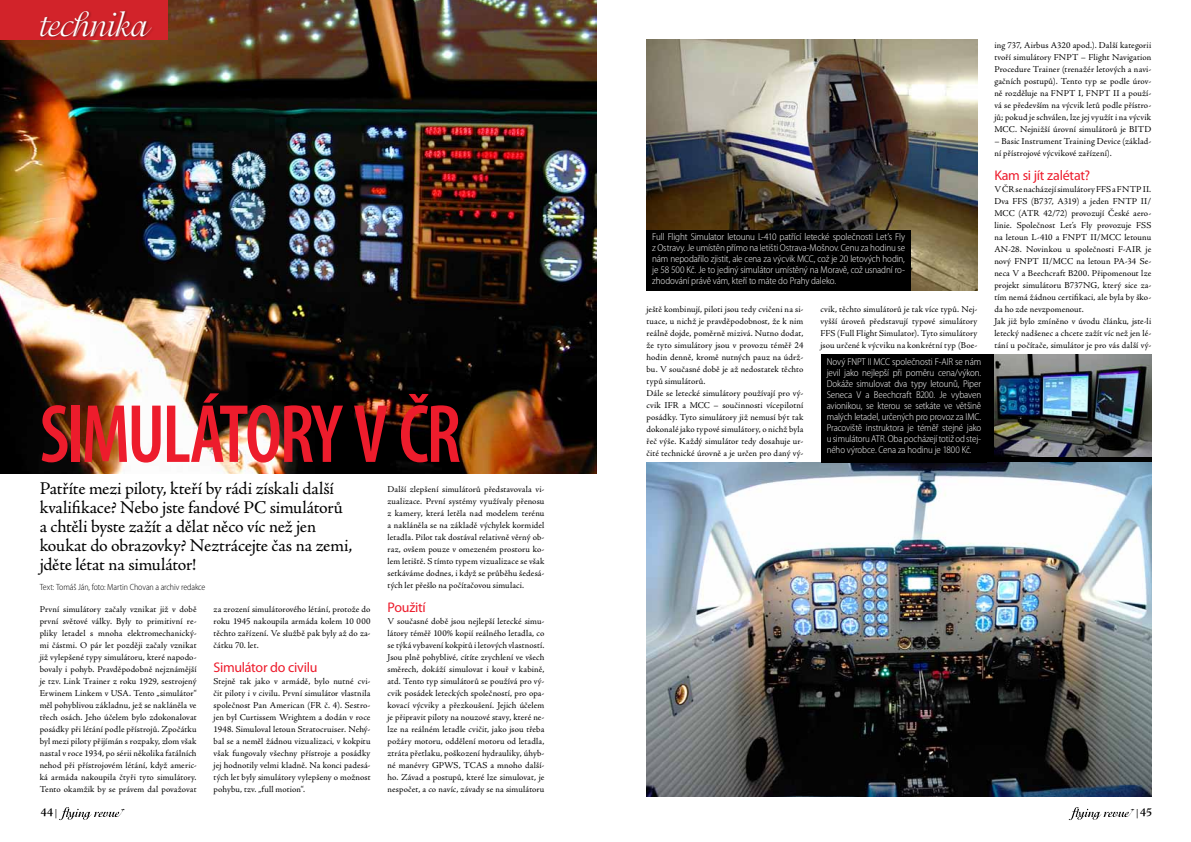
<style>
.page{position:relative;width:1191px;height:842px;background:#fff}
.page>*{position:absolute;margin:0;border:0;box-sizing:border-box;transform-origin:0 0}
.t1{font:600 condensed 83.5px "Myriad Pro";letter-spacing:-.035em;color:#ed1c2c;scale:.94 1}
.t2{font:34px "Isadora Std";letter-spacing:-.01em;color:#fff}
.t3{font:18px/19px "Adobe Jenson Pro";letter-spacing:-.01em;color:#000}
.t4{font:14px "Myriad Pro";letter-spacing:-.02em;color:#ed1c2c}
.t5{font:600 12px "Adobe Jenson Pro";color:#000}
.t6{font:300 semi-condensed 10px/11px "Myriad Pro";letter-spacing:-.015em;color:#fff;text-align:justify}
.t7{font:9px/12px "Adobe Jenson Pro";letter-spacing:.01em;color:#000;text-align:justify}
.t8{font:300 semi-condensed 9px "Myriad Pro";letter-spacing:-.01em;color:#000}
.s1{font-weight:400;font-size:9px}
</style>
<div class="page">
<img style="left:0;top:0;width:596px;height:473px">
<svg style="left:59px;top:807px;width:66px;height:13px"></svg>
<div style="left:0;top:0;width:167px;height:40px;background:#d2232a"></div>
<div style="left:39px;top:9px;width:116px;height:30px;background:#000;opacity:.4"></div>
<img style="left:994px;top:354px;width:157px;height:102px">
<img style="left:646px;top:463px;width:505px;height:334px">
<img style="left:646px;top:40px;width:331px;height:250px">
<div style="left:821px;top:354px;width:166px;height:109px;background:#000"></div>
<div style="left:646px;top:230px;width:264px;height:60px;background:#000"></div>
<svg style="left:1068px;top:807px;width:66px;height:13px"></svg>
<h2 class="t2" style="left:40px;top:6px;width:111px">technika</h2>
<h1 class="t1" style="left:40px;top:389px;width:443px">SIMULÁTORY V ČR</h1>
<h3 class="t3" style="left:40px;top:479px;width:314px">Patříte mezi piloty, kteří by rádi získali další kvalifikace? Nebo jste fandové PC simulátorů a chtěli byste zažít a dělat něco víc než jen koukat do obrazovky? Neztrácejte čas na zemi, jděte létat na simulátor!</h3>
<p class="t8" style="left:40px;top:582px;width:167px">Text: Tomáš Ján, foto: Martin Chovan a archiv redakce</p>
<p class="t7" style="left:40px;top:603px;width:158px">První simulátory začaly vznikat již v době první světové války. Byly to primitivní re&shy;pliky letadel s mnoha elektromechanický&shy;mi částmi. O pár let později začaly vznikat již vylepšené typy simulátoru, které napodo&shy;bovaly i pohyb. Pravděpodobně nejznámější je tzv. Link Trainer z roku 1929, sestrojený Erwinem Linkem v USA. Tento „simulátor“ měl pohyblivou základnu, jež se nakláněla ve třech osách. Jeho účelem bylo zdokonalovat posádky při létání podle přístrojů. Zpočátku byl mezi piloty přijímán s rozpaky, zlom však nastal v roce 1934, po sérii několika fatálních nehod při přístrojovém létání, když americ&shy;ká armáda nakoupila čtyři tyto simulátory.<br>Tento okamžik by se právem dal považovat</p>
<p class="t7" style="left:214px;top:603px;width:158px">za zrození simulátorového létání, protože do roku 1945 nakoupila armáda kolem 10 000 těchto zařízení. Ve službě pak byly až do za&shy;čátku 70. let.</p>
<h3 class="t4" style="left:214px;top:660px;width:105px">Simulátor do civilu</h3>
<p class="t7" style="left:214px;top:675px;width:158px">Stejně tak jako v armádě, bylo nutné cvi&shy;čit piloty i v civilu. První simulátor vlastnila společnost Pan American (FR č. 4). Sestro&shy;jen byl Curtissem Wrightem a dodán v roce 1948. Simuloval letoun Stratocruiser. Nehý&shy;bal se a neměl žádnou vizualizaci, v kokpitu však fungovaly všechny přístroje a posádky jej hodnotily velmi kladně. Na konci padesá&shy;tých let byly simulátory vylepšeny o možnost pohybu, tzv. „full motion“.</p>
<h3 class="t5" style="left:41px;top:805px;width:18px">44 <span class="s1">|</span></h3>
<p class="t7" style="left:387px;top:483px;width:158px">Další zlepšení simulátorů představovala vi&shy;zualizace. První systémy využívaly přenosu z kamery, která letěla nad modelem terénu a nakláněla se na základě výchylek kormidel letadla. Pilot tak dostával relativně věrný ob&shy;raz, ovšem pouze v omezeném prostoru ko&shy;lem letiště. S tímto typem vizualizace se však setkáváme dodnes, i když se průběhu šedesá&shy;tých let přešlo na počítačovou simulaci.</p>
<h3 class="t4" style="left:387px;top:600px;width:40px">Použití</h3>
<p class="t7" style="left:387px;top:615px;width:158px">V současné době jsou nejlepší letecké simu&shy;látory téměř 100% kopií reálného letadla, co se týká vybavení kokpitů i letových vlastností.<br>Jsou plně pohyblivé, cítíte zrychlení ve všech směrech, dokáží simulovat i kouř v kabině, atd. Tento typ simulátorů se používá pro vý&shy;cvik posádek leteckých společností, pro opa&shy;kovací výcviky a přezkoušení. Jejich účelem je připravit piloty na nouzové stavy, které ne&shy;lze na reálném letadle cvičit, jako jsou třeba požáry motoru, oddělení motoru od letadla, ztráta přetlaku, poškození hydrauliky, úhyb&shy;né manévry GPWS, TCAS a mnoho další&shy;ho. Závad a postupů, které lze simulovat, je nespočet, a co navíc, závady se na simulátoru</p>
<p class="t6" style="left:652px;top:232px;width:254px">Full Flight Simulator letounu L-410 patřící letecké společnosti Let’s Fly z Ostravy. Je umístěn přímo na letišti Ostrava-Mošnov. Cenu za hodinu se nám nepodařilo zjistit, ale cena za výcvik MCC, což je 20 letových hodin, je 58 500 Kč. Je to jediný simulátor umístěný na Moravě, což usnadní ro&shy;zhodování právě vám, kteří to máte do Prahy daleko.</p>
<p class="t7" style="left:646px;top:303px;width:158px;text-align:left">ještě kombinují, piloti jsou tedy cvičeni na si&shy;tuace, u nichž je pravděpodobnost, že k nim reálně dojde, poměrně mizivá. Nutno dodat, že tyto simulátory jsou v provozu téměř 24 hodin denně, kromě nutných pauz na údrž&shy;bu. V současné době je až nedostatek těchto typů simulátorů.<br>Dále se letecké simulátory používají pro vý&shy;cvik IFR a MCC – součinnosti vícepilotní posádky. Tyto simulátory již nemusí být tak dokonalé jako typové simulátory, o nichž byla řeč výše. Každý simulátor tedy dosahuje ur&shy;čité technické úrovně a je určen pro daný vý-</p>
<p class="t7" style="left:820px;top:303px;width:158px">cvik, těchto simulátorů je tak více typů. Nej&shy;vyšší úroveň představují typové simulátory FFS (Full Flight Simulator). Tyto simulátory jsou určené k výcviku na konkrétní typ (Boe-</p>
<p class="t6" style="left:826px;top:356px;width:156px">Nový FNPT II MCC společnosti F-AIR se nám jevil jako nejlepší při poměru cena/výkon.<br>Dokáže simulovat dva typy letounů, Piper Seneca V a Beechcraft B200. Je vybaven avionikou, se kterou se setkáte ve většině malých letadel, určených pro provoz za IMC.<br>Pracoviště instruktora je téměř stejné jako u simulátoru ATR. Oba pocházejí totiž od stej&shy;ného výrobce. Cena za hodinu je 1800 Kč.</p>
<p class="t7" style="left:994px;top:39px;width:158px">ing 737, Airbus A320 apod.). Další kategorii tvoří simulátory FNPT – Flight Navigation Procedure Trainer (trenažér letových a navi&shy;gačních postupů). Tento typ se podle úrov&shy;ně rozděluje na FNPT I, FNPT II a použí&shy;vá se především na výcvik letů podle přístro&shy;jů; pokud je schválen, lze jej využít i na výcvik MCC. Nejnižší úrovní simulátorů je BITD</p>
<p class="t7" style="left:994px;top:135px;width:158px">– Basic Instrument Training Device (základ&shy;ní přístrojové výcvikové zařízení).</p>
<h3 class="t4" style="left:994px;top:168px;width:97px">Kam si jít zalétat?</h3>
<p class="t7" style="left:994px;top:183px;width:158px;text-align:left">V ČR se nacházejí simulátory FFS a FNTP II.<br>Dva FFS (B737, A319) a jeden FNTP II/ MCC (ATR 42/72) provozují České aero&shy;linie. Společnost Let’s Fly provozuje FSS na letoun L-410 a FNPT II/MCC letounu AN-28. Novinkou u společnosti F-AIR je nový FNPT II/MCC na letoun PA-34 Se&shy;neca V a Beechcraft B200. Připomenout lze projekt simulátoru B737NG, který sice za&shy;tím nemá žádnou certifikaci, ale byla by ško&shy;da ho zde nevzpomenout.<br>Jak již bylo zmíněno v úvodu článku, jste-li letecký nadšenec a chcete zažít víc než jen lé&shy;tání u počítače, simulátor je pro vás další vý-</p>
<h3 class="t5" style="left:1136px;top:805px;width:18px"><span class="s1">|</span> 45</h3>
</div>
